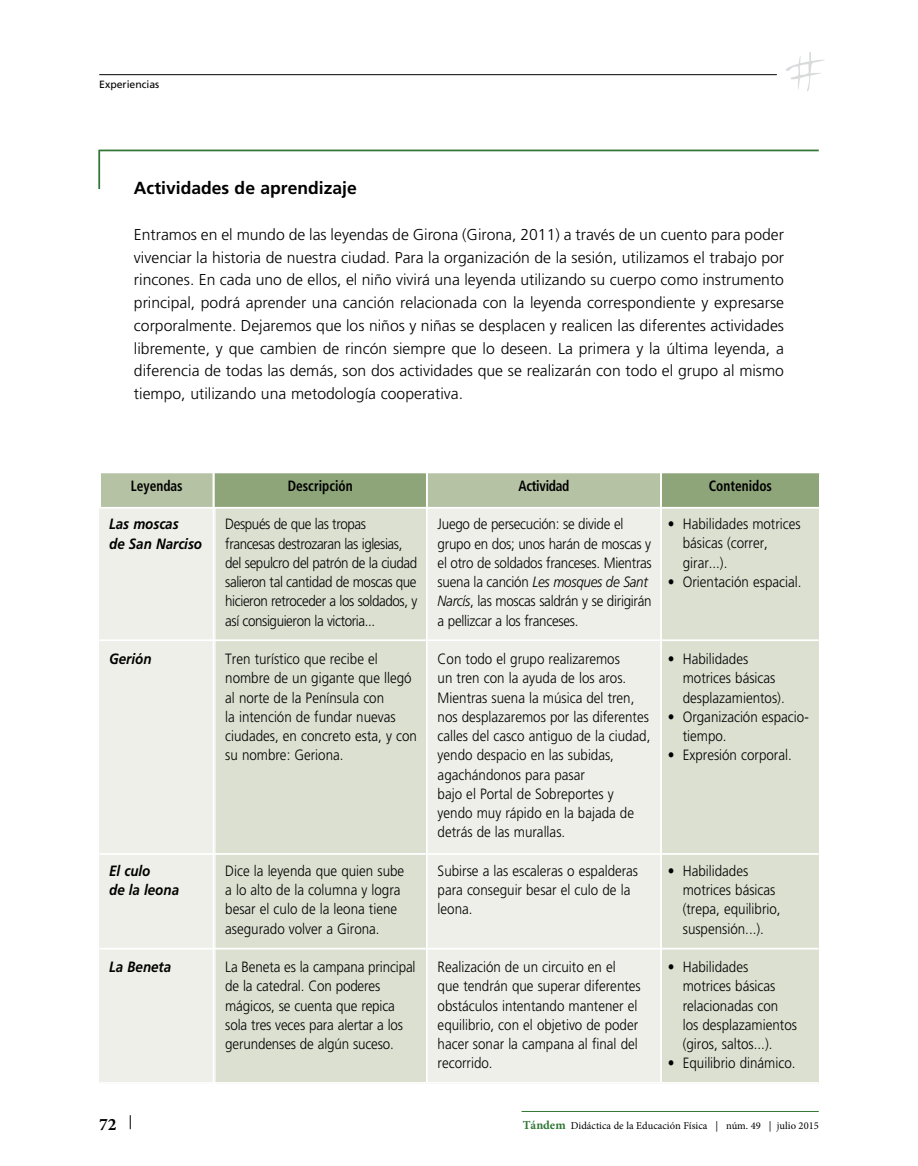
<style>
.page{position:relative;width:918px;height:1166px;background:#fff}
.page>*{position:absolute;margin:0;border:0;box-sizing:border-box;transform-origin:0 0}
.t1{font:700 17.5px "Frutiger LT Std";color:#000}
.t2{font:700 17.5px "Minion Pro";color:#000}
.t3{font:300 15.75px/22.8px "Frutiger LT Std";color:#000;text-align:justify}
.t4{font:300 14.88px/19.2px "Frutiger LT Std";color:#000;scale:.9 1}
.t5{font:300 14.88px/19.2px "Frutiger LT Std";letter-spacing:-.02em;color:#000;scale:.9 1}
.t6{font:300 14.88px/19.2px "Frutiger LT Std";letter-spacing:-.03em;color:#000;scale:.9 1}
.t7{font:italic 700 14.88px/19.2px "Frutiger LT Std";color:#000;scale:.9 1}
.t8{font:700 condensed 14.88px "Frutiger LT Std";color:#000;scale:.9 1}
.t9{font:700 condensed 14.88px "Frutiger LT Std";letter-spacing:-.02em;color:#000;scale:.9 1}
.t10{font:10.5px "Minion Pro";color:#000}
.t11{font:10.5px "Frutiger LT Std";color:#000}
.s1{font-style:italic}
.s2{font-weight:700;font-size:12.25px;color:#307634}
</style>
<div class="page">
<div style="left:215px;top:507px;width:604px;height:577px;background:#dbe0d1"></div>
<div style="left:428px;top:507px;width:234px;height:575px;background:#edefe8"></div>
<div style="left:99px;top:507px;width:116px;height:577px;background:#edefe8"></div>
<hr style="left:99px;top:74px;width:678px;height:1px;background:#000">
<svg style="left:786px;top:52px;width:39px;height:39px"></svg>
<svg style="left:130px;top:1115px;width:1px;height:14px"></svg>
<hr style="left:521px;top:1111px;width:298px;height:1px;background:#307634">
<hr style="left:99px;top:150px;width:720px;height:1px;background:#307634">
<svg style="left:101px;top:473px;width:718px;height:34px;background:#a2b38f"></svg>
<hr style="left:214px;top:507px;width:213px;height:2px;background:#fff">
<hr style="left:427px;top:507px;width:234px;height:2px;background:#fff">
<hr style="left:661px;top:507px;width:159px;height:2px;background:#fff">
<hr style="left:99px;top:507px;width:115px;height:2px;background:#fff">
<hr style="left:99px;top:639px;width:720px;height:2px;background:#fff">
<hr style="left:99px;top:853px;width:720px;height:2px;background:#fff">
<hr style="left:99px;top:948px;width:720px;height:1px;background:#fff">
<hr style="left:99px;top:1082px;width:720px;height:2px;background:#fff">
<hr style="left:213px;top:471px;width:1px;height:612px;background:#fff">
<hr style="left:426px;top:471px;width:2px;height:612px;background:#fff">
<hr style="left:660px;top:471px;width:2px;height:612px;background:#fff">
<hr style="left:98px;top:150px;width:2px;height:39px;background:#307634">
<p class="t11" style="left:99px;top:78px;width:62px">Experiencias</p>
<p class="t1" style="left:134px;top:178px;width:224px">Actividades de aprendizaje</p>
<p class="t3" style="left:134px;top:223px;width:651px">Entramos en el mundo de las leyendas de Girona (Girona, 2011) a través de un cuento para poder vivenciar la historia de nuestra ciudad. Para la organización de la sesión, utilizamos el trabajo por rincones. En cada uno de ellos, el niño vivirá una leyenda utilizando su cuerpo como instrumento principal, podrá aprender una canción relacionada con la leyenda correspondiente y expresarse corporalmente. Dejaremos que los niños y niñas se desplacen y realicen las diferentes actividades libremente, y que cambien de rincón siempre que lo deseen. La primera y la última leyenda, a diferencia de todas las demás, son dos actividades que se realizarán con todo el grupo al mismo tiempo, utilizando una metodología cooperativa.</p>
<p class="t8" style="left:131px;top:476px;width:59px">Leyendas</p>
<p class="t8" style="left:288px;top:476px;width:74px">Descripción</p>
<p class="t9" style="left:518px;top:476px;width:58px">Actividad</p>
<p class="t8" style="left:709px;top:476px;width:72px">Contenidos</p>
<p class="t7" style="left:109px;top:514px;width:105px">Las moscas<br>de San Narciso</p>
<p class="t4" style="left:683px;top:515px;width:132px;text-indent:-15px">• Habilidades motrices básicas (correr, girar...).</p>
<p class="t4" style="left:668px;top:572px;width:150px">• Orientación espacial.</p>
<p class="t5" style="left:438px;top:515px;width:239px">Juego de persecución: se divide el grupo en dos; unos harán de moscas y el otro de soldados franceses. Mientras suena la canción <span class="s1">Les mosques de Sant Narcís</span>, las moscas saldrán y se dirigirán a pellizcar a los franceses.</p>
<p class="t4" style="left:438px;top:649px;width:238px">Con todo el grupo realizaremos<br>un tren con la ayuda de los aros.<br>Mientras suena la música del tren, nos desplazaremos por las diferentes calles del casco antiguo de la ciudad, yendo despacio en las subidas, agachándonos para pasar<br>bajo el Portal de Sobreportes y yendo muy rápido en la bajada de detrás de las murallas.</p>
<p class="t4" style="left:438px;top:861px;width:224px">Subirse a las escaleras o espalderas para conseguir besar el culo de la leona.</p>
<p class="t6" style="left:225px;top:515px;width:215px">Después de que las tropas francesas destrozaran las iglesias, del sepulcro del patrón de la ciudad salieron tal cantidad de moscas que hicieron retroceder a los soldados, y así consiguieron la victoria...</p>
<p class="t4" style="left:225px;top:649px;width:214px">Tren turístico que recibe el nombre de un gigante que llegó al norte de la Península con<br>la intención de fundar nuevas ciudades, en concreto esta, y con su nombre: Geriona.</p>
<p class="t4" style="left:683px;top:649px;width:115px;text-indent:-15px">• Habilidades motrices básicas desplazamientos).</p>
<p class="t4" style="left:683px;top:707px;width:141px;text-indent:-15px">• Organización espacio&shy;tiempo.</p>
<p class="t4" style="left:668px;top:746px;width:139px">• Expresión corporal.</p>
<p class="t7" style="left:109px;top:649px;width:49px">Gerión</p>
<p class="t4" style="left:683px;top:861px;width:110px;text-indent:-15px">• Habilidades motrices básicas (trepa, equilibrio, suspensión...).</p>
<p class="t4" style="left:683px;top:957px;width:128px;text-indent:-15px">• Habilidades motrices básicas relacionadas con los desplazamientos (giros, saltos...).</p>
<p class="t4" style="left:668px;top:1054px;width:143px">• Equilibrio dinámico.</p>
<p class="t4" style="left:225px;top:861px;width:200px">Dice la leyenda que quien sube a lo alto de la columna y logra besar el culo de la leona tiene asegurado volver a Girona.</p>
<p class="t4" style="left:225px;top:957px;width:213px">La Beneta es la campana principal de la catedral. Con poderes mágicos, se cuenta que repica sola tres veces para alertar a los gerundenses de algún suceso.</p>
<p class="t7" style="left:109px;top:861px;width:79px">El culo<br>de la leona</p>
<p class="t4" style="left:438px;top:957px;width:227px">Realización de un circuito en el que tendrán que superar diferentes obstáculos intentando mantener el equilibrio, con el objetivo de poder hacer sonar la campana al final del recorrido.</p>
<p class="t7" style="left:109px;top:957px;width:71px">La Beneta</p>
<p class="t2" style="left:99px;top:1112px;width:19px">72</p>
<p class="t10" style="left:523px;top:1118px;width:297px"><span class="s2">Tándem</span> Didáctica de la Educación Física | núm. 49 | julio 2015</p>
</div>
